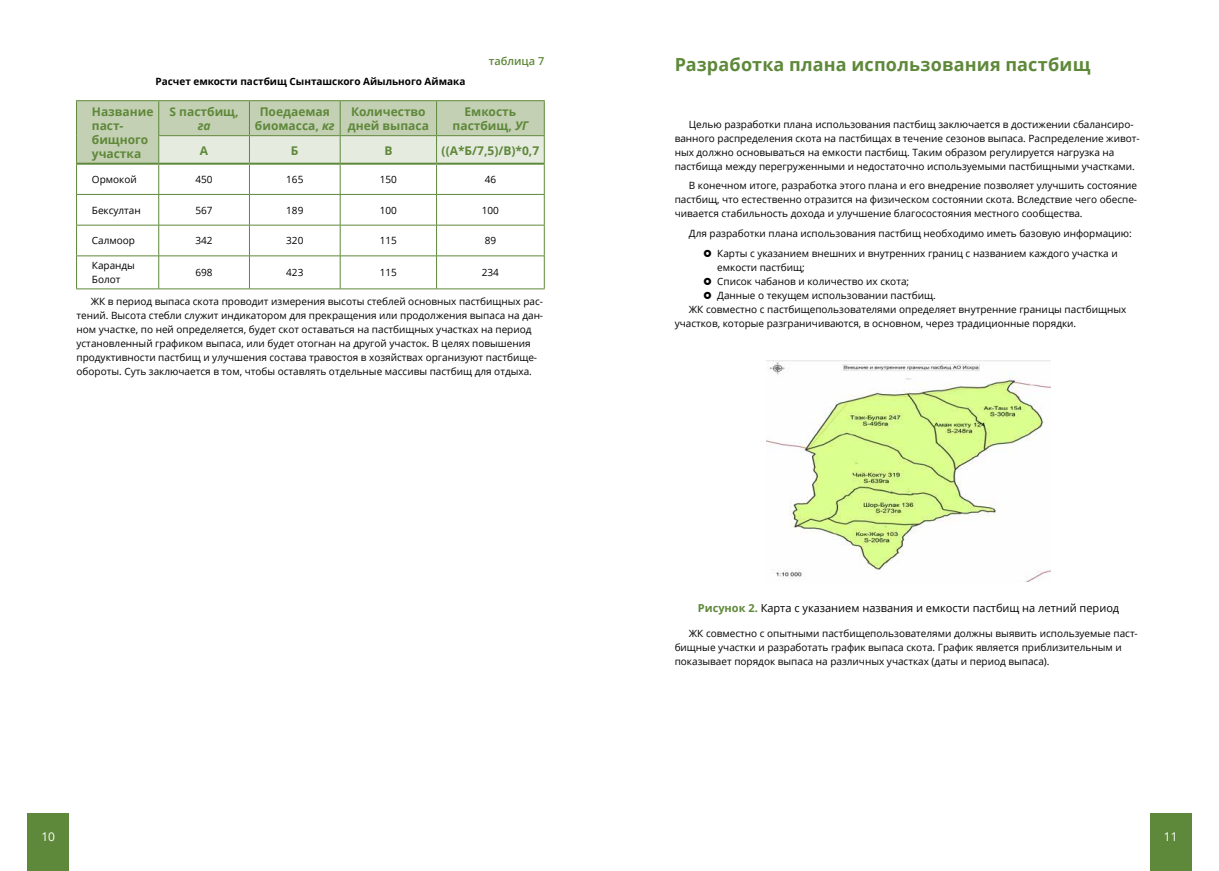
<style>
.page{position:relative;width:1219px;height:871px;background:#fff}
.page>*{position:absolute;margin:0;border:0;box-sizing:border-box;transform-origin:0 0}
.t1{font:700 18px "Open Sans";letter-spacing:.01em;color:#5e883a}
.t2{font:700 12px/14px "Open Sans";color:#5e883a}
.t3{font:12px "Open Sans";color:#fff}
.t4{font:italic 700 12px "Open Sans";color:#5e883a}
.t5{font:11px "Open Sans";color:#000}
.t6{font:600 11px "Open Sans";color:#5e883a}
.t7{font:10px/14px "Open Sans";color:#000}
.t8{font:700 10px "Open Sans";color:#000}
.s1{font-style:italic}
.s2{font-weight:700;color:#5e883a}
</style>
<div class="page">
<div style="left:27px;top:813px;width:42px;height:57px;background:#5e883a"></div>
<div style="left:1150px;top:813px;width:42px;height:57px;background:#5e883a"></div>
<img style="left:766px;top:360px;width:285px;height:221px">
<hr style="left:76px;top:194px;width:83px;height:1px;background:#5e883a">
<hr style="left:76px;top:195px;width:1px;height:30px;background:#5e883a">
<hr style="left:159px;top:194px;width:90px;height:1px;background:#5e883a">
<hr style="left:158px;top:195px;width:1px;height:30px;background:#5e883a">
<hr style="left:249px;top:194px;width:91px;height:1px;background:#5e883a">
<hr style="left:249px;top:195px;width:1px;height:30px;background:#5e883a">
<hr style="left:340px;top:194px;width:97px;height:1px;background:#5e883a">
<hr style="left:340px;top:195px;width:1px;height:30px;background:#5e883a">
<hr style="left:437px;top:194px;width:108px;height:1px;background:#5e883a">
<hr style="left:436px;top:195px;width:1px;height:30px;background:#5e883a">
<hr style="left:544px;top:195px;width:1px;height:30px;background:#5e883a">
<hr style="left:76px;top:225px;width:83px;height:1px;background:#5e883a">
<hr style="left:76px;top:225px;width:1px;height:30px;background:#5e883a">
<hr style="left:159px;top:225px;width:90px;height:1px;background:#5e883a">
<hr style="left:158px;top:225px;width:1px;height:30px;background:#5e883a">
<hr style="left:249px;top:225px;width:91px;height:1px;background:#5e883a">
<hr style="left:249px;top:225px;width:1px;height:30px;background:#5e883a">
<hr style="left:340px;top:225px;width:97px;height:1px;background:#5e883a">
<hr style="left:340px;top:225px;width:1px;height:30px;background:#5e883a">
<hr style="left:437px;top:225px;width:108px;height:1px;background:#5e883a">
<hr style="left:436px;top:225px;width:1px;height:30px;background:#5e883a">
<hr style="left:544px;top:225px;width:1px;height:30px;background:#5e883a">
<hr style="left:76px;top:255px;width:83px;height:1px;background:#5e883a">
<hr style="left:76px;top:256px;width:1px;height:32px;background:#5e883a">
<hr style="left:76px;top:288px;width:83px;height:1px;background:#5e883a">
<hr style="left:159px;top:255px;width:90px;height:1px;background:#5e883a">
<hr style="left:158px;top:256px;width:1px;height:32px;background:#5e883a">
<hr style="left:159px;top:288px;width:90px;height:1px;background:#5e883a">
<hr style="left:249px;top:255px;width:91px;height:1px;background:#5e883a">
<hr style="left:249px;top:256px;width:1px;height:32px;background:#5e883a">
<hr style="left:249px;top:288px;width:91px;height:1px;background:#5e883a">
<hr style="left:340px;top:255px;width:97px;height:1px;background:#5e883a">
<hr style="left:340px;top:256px;width:1px;height:32px;background:#5e883a">
<hr style="left:340px;top:288px;width:97px;height:1px;background:#5e883a">
<hr style="left:437px;top:255px;width:108px;height:1px;background:#5e883a">
<hr style="left:436px;top:256px;width:1px;height:32px;background:#5e883a">
<hr style="left:544px;top:256px;width:1px;height:32px;background:#5e883a">
<hr style="left:437px;top:288px;width:108px;height:1px;background:#5e883a">
<hr style="left:76px;top:100px;width:83px;height:1px;background:#5e883a">
<hr style="left:159px;top:100px;width:90px;height:1px;background:#5e883a">
<hr style="left:249px;top:100px;width:91px;height:1px;background:#5e883a">
<hr style="left:340px;top:100px;width:97px;height:1px;background:#5e883a">
<hr style="left:437px;top:100px;width:108px;height:1px;background:#5e883a">
<svg style="left:76px;top:101px;width:469px;height:93px"></svg>
<hr style="left:76px;top:163px;width:83px;height:2px;background:#5e883a">
<hr style="left:159px;top:163px;width:90px;height:2px;background:#5e883a">
<hr style="left:249px;top:163px;width:91px;height:2px;background:#5e883a">
<hr style="left:340px;top:163px;width:97px;height:2px;background:#5e883a">
<hr style="left:437px;top:163px;width:108px;height:2px;background:#5e883a">
<hr style="left:158px;top:135px;width:91px;height:1px;background:#5e883a">
<hr style="left:249px;top:135px;width:91px;height:1px;background:#5e883a">
<hr style="left:340px;top:135px;width:97px;height:1px;background:#5e883a">
<hr style="left:437px;top:135px;width:108px;height:1px;background:#5e883a">
<p class="t8" style="left:155px;top:74px;width:312px">Расчет емкости пастбищ Сынташского Айыльного Аймака</p>
<p class="t6" style="left:489px;top:54px;width:57px">таблица 7</p>
<p class="t2" style="left:92px;top:104px;width:63px">Название паст&shy;бищного участка</p>
<p class="t2" style="left:170px;top:104px;width:71px">S пастбищ,</p>
<p class="t2" style="left:255px;top:104px;width:81px;text-align:center">Поедаемая биомасса, <span class="s1">кг</span></p>
<p class="t2" style="left:348px;top:104px;width:83px">Количество дней выпаса</p>
<p class="t2" style="left:453px;top:104px;width:77px;text-align:center">Емкость пастбищ, <span class="s1">УГ</span></p>
<p class="t4" style="left:198px;top:117px;width:14px">га</p>
<p class="t2" style="left:200px;top:142px;width:10px">А</p>
<p class="t2" style="left:291px;top:142px;width:9px">Б</p>
<p class="t2" style="left:384px;top:142px;width:10px">В</p>
<p class="t2" style="left:442px;top:142px;width:99px">((А*Б/7,5)/В)*0,7</p>
<p class="t7" style="left:92px;top:172px;width:46px">Ормокой</p>
<p class="t7" style="left:196px;top:172px;width:19px">450</p>
<p class="t7" style="left:286px;top:172px;width:19px">165</p>
<p class="t7" style="left:380px;top:172px;width:19px">150</p>
<p class="t7" style="left:485px;top:172px;width:13px">46</p>
<p class="t7" style="left:92px;top:203px;width:51px">Бексултан</p>
<p class="t7" style="left:196px;top:203px;width:19px">567</p>
<p class="t7" style="left:286px;top:203px;width:19px">189</p>
<p class="t7" style="left:380px;top:203px;width:19px">100</p>
<p class="t7" style="left:482px;top:203px;width:19px">100</p>
<p class="t7" style="left:92px;top:233px;width:45px">Салмоор</p>
<p class="t7" style="left:196px;top:233px;width:19px">342</p>
<p class="t7" style="left:286px;top:233px;width:19px">320</p>
<p class="t7" style="left:380px;top:233px;width:19px">115</p>
<p class="t7" style="left:485px;top:233px;width:13px">89</p>
<p class="t7" style="left:92px;top:258px;width:45px">Каранды<br>Болот</p>
<p class="t7" style="left:196px;top:265px;width:19px">698</p>
<p class="t7" style="left:286px;top:265px;width:19px">423</p>
<p class="t7" style="left:380px;top:265px;width:19px">115</p>
<p class="t7" style="left:482px;top:265px;width:19px">234</p>
<p class="t7" style="left:77px;top:294px;width:468px;text-indent:14px">ЖК в период выпаса скота проводит измерения высоты стеблей основных пастбищных рас&shy;тений. Высота стебли служит индикатором для прекращения или продолжения выпаса на дан&shy;ном участке, по ней определяется, будет скот оставаться на пастбищных участках на период установленный графиком выпаса, или будет отогнан на другой участок. В целях повышения продуктивности пастбищ и улучшения состава травостоя в хозяйствах организуют пастбище&shy;обороты. Суть заключается в том, чтобы оставлять отдельные массивы пастбищ для отдыха.</p>
<h1 class="t1" style="left:675px;top:52px;width:417px">Разработка плана использования пастбищ</h1>
<p class="t7" style="left:675px;top:117px;width:466px;text-indent:14px">Целью разработки плана использования пастбищ заключается в достижении сбалансиро&shy;ванного распределения скота на пастбищах в течение сезонов выпаса. Распределение живот&shy;ных должно основываться на емкости пастбищ. Таким образом регулируется нагрузка на пастбища между перегруженными и недостаточно используемыми пастбищными участками.</p>
<p class="t7" style="left:675px;top:178px;width:464px;text-align:justify;text-indent:14px">В конечном итоге, разработка этого плана и его внедрение позволяет улучшить состояние пастбищ, что естественно отразится на физическом состоянии скота. Вследствие чего обеспе&shy;чивается стабильность дохода и улучшение благосостояния местного сообщества.</p>
<p class="t7" style="left:717px;top:223px;width:416px;line-height:19.7px;text-indent:-28px">Для разработки плана использования пастбищ необходимо иметь базовую информацию:<br>Карты с указанием внешних и внутренних границ с названием каждого участка и</p>
<p class="t7" style="left:717px;top:260px;width:89px">емкости пастбищ;</p>
<p class="t7" style="left:717px;top:274px;width:194px">Список чабанов и количество их скота;</p>
<p class="t7" style="left:717px;top:288px;width:220px">Данные о текущем использовании пастбищ.</p>
<p class="t7" style="left:689px;top:302px;width:439px">ЖК совместно с пастбищепользователями определяет внутренние границы пастбищных</p>
<p class="t7" style="left:675px;top:316px;width:403px">участков, которые разграничиваются, в основном, через традиционные порядки.</p>
<p class="t5" style="left:698px;top:600px;width:423px"><span class="s2">Рисунок 2.</span> Карта с указанием названия и емкости пастбищ на летний период</p>
<p class="t7" style="left:675px;top:626px;width:465px;text-indent:14px">ЖК совместно с опытными пастбищепользователями должны выявить используемые паст&shy;бищные участки и разработать график выпаса скота. График является приблизительным и показывает порядок выпаса на различных участках (даты и период выпаса).</p>
<p class="t3" style="left:41px;top:827px;width:15px">10</p>
<p class="t3" style="left:1164px;top:828px;width:15px">11</p>
</div>
